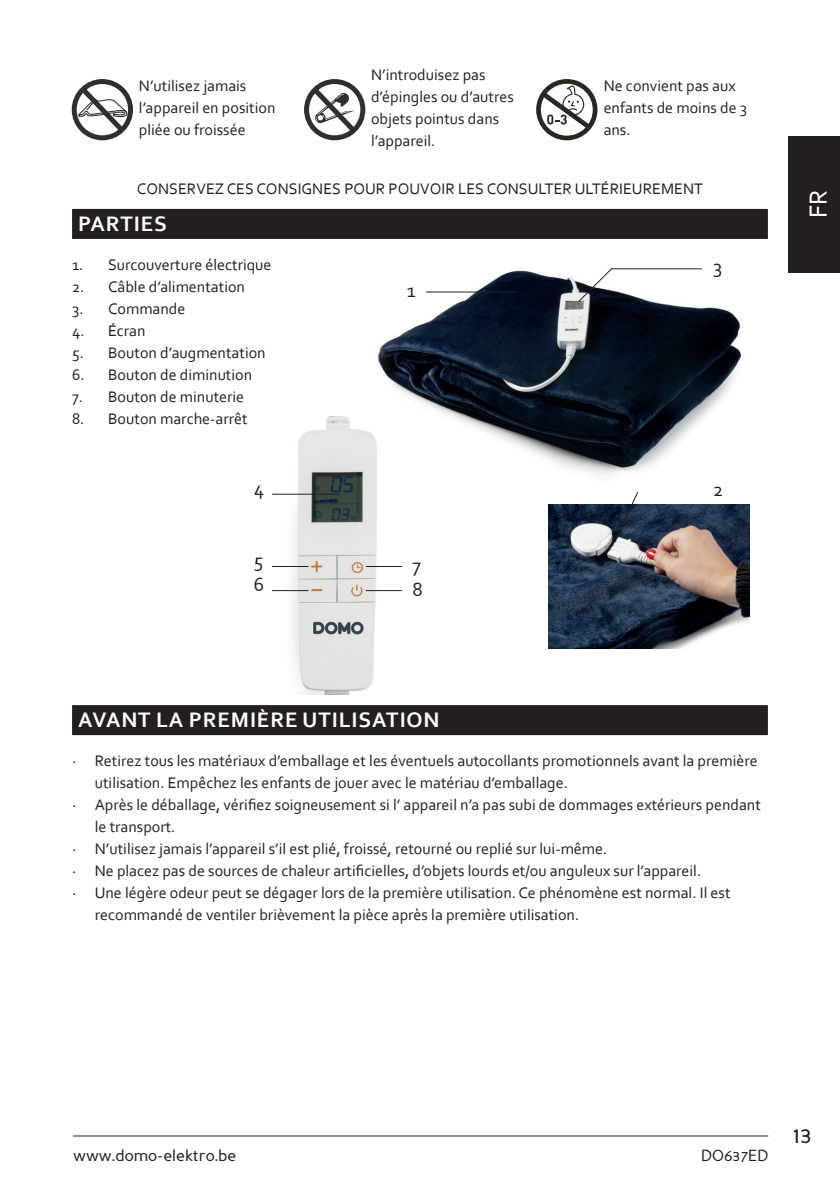
<style>
.page{position:relative;width:840px;height:1191px;background:#fff}
.page>*{position:absolute;margin:0;border:0;box-sizing:border-box;transform-origin:0 0}
.t1{font:26px "Corbel";color:#fff}
.t2{font:24px "Perspective Sans";color:#231f20}
.t3{font:700 22px "Corbel";letter-spacing:.04em;color:#fff}
.t4{font:20px/24.2px "Corbel";color:#231f20}
.t5{font:16px/22px "Corbel";color:#231f20}
.t6{font:16px "Perspective Sans";color:#231f20}
</style>
<div class="page">
<hr style="left:73px;top:1135px;width:694px;height:1px;background:#231f20">
<div style="left:788px;top:136px;width:51px;height:136px;background:#231f20"></div>
<div style="left:72px;top:209px;width:695px;height:30px;background:#231f20"></div>
<div style="left:72px;top:705px;width:695px;height:30px;background:#231f20"></div>
<svg style="left:72px;top:79px;width:61px;height:61px"></svg>
<svg style="left:304px;top:79px;width:61px;height:61px"></svg>
<svg style="left:536px;top:79px;width:61px;height:61px"></svg>
<img style="left:548px;top:505px;width:201px;height:143px">
<svg style="left:615px;top:492px;width:24px;height:45px"></svg>
<img style="left:378px;top:268px;width:364px;height:207px">
<hr style="left:610px;top:268px;width:91px;height:1px;background:#231f20">
<svg style="left:577px;top:268px;width:36px;height:35px"></svg>
<hr style="left:425px;top:291px;width:91px;height:1px;background:#231f20">
<img style="left:272px;top:416px;width:144px;height:278px">
<hr style="left:272px;top:566px;width:36px;height:1px;background:#231f20">
<hr style="left:272px;top:590px;width:36px;height:1px;background:#231f20">
<hr style="left:365px;top:590px;width:37px;height:1px;background:#231f20">
<hr style="left:365px;top:566px;width:37px;height:1px;background:#231f20">
<hr style="left:272px;top:494px;width:67px;height:1px;background:#231f20">
<p class="t5" style="left:139px;top:75px;width:138px">N’utilisez jamais l’appareil en position pliée ou froissée</p>
<p class="t5" style="left:371px;top:64px;width:144px">N’introduisez pas d’épingles ou d’autres objets pointus dans l’appareil.</p>
<p class="t5" style="left:603px;top:75px;width:145px">Ne convient pas aux enfants de moins de 3 ans.</p>
<p class="t5" style="left:137px;top:177px;width:567px">CONSERVEZ CES CONSIGNES POUR POUVOIR LES CONSULTER ULTÉRIEUREMENT</p>
<h3 class="t3" style="left:78px;top:210px;width:90px">PARTIES</h3>
<p class="t5" style="left:72px;top:253px;width:201px">1. Surcouverture électrique</p>
<p class="t5" style="left:72px;top:275px;width:174px">2. Câble d’alimentation</p>
<p class="t5" style="left:72px;top:297px;width:115px">3. Commande</p>
<p class="t5" style="left:72px;top:319px;width:75px">4. Écran</p>
<p class="t5" style="left:72px;top:341px;width:195px">5. Bouton d’augmentation</p>
<p class="t5" style="left:72px;top:363px;width:181px">6. Bouton de diminution</p>
<p class="t5" style="left:72px;top:385px;width:174px">7. Bouton de minuterie</p>
<p class="t5" style="left:72px;top:407px;width:177px">8. Bouton marche-arrêt</p>
<p class="t4" style="left:406px;top:278px;width:10px">1</p>
<p class="t4" style="left:712px;top:253px;width:11px">3</p>
<p class="t4" style="left:253px;top:476px;width:12px">4</p>
<p class="t4" style="left:712px;top:477px;width:12px">2</p>
<p class="t4" style="left:253px;top:548px;width:12px">5<br>6</p>
<p class="t4" style="left:412px;top:552px;width:10px">7</p>
<p class="t4" style="left:412px;top:576px;width:12px">8</p>
<h3 class="t3" style="left:78px;top:706px;width:363px">AVANT LA PREMIÈRE UTILISATION</h3>
<p class="t5" style="left:72px;top:749px;width:686px">· Retirez tous les matériaux d’emballage et les éventuels autocollants promotionnels avant la première</p>
<p class="t5" style="left:95px;top:771px;width:474px">utilisation. Empêchez les enfants de jouer avec le matériau d’emballage.</p>
<p class="t5" style="left:72px;top:793px;width:690px">· Après le déballage, vérifiez soigneusement si l’ appareil n’a pas subi de dommages extérieurs pendant</p>
<p class="t5" style="left:95px;top:815px;width:82px">le transport.</p>
<p class="t5" style="left:72px;top:837px;width:536px">· N’utilisez jamais l’appareil s’il est plié, froissé, retourné ou replié sur lui-même.</p>
<p class="t5" style="left:72px;top:859px;width:630px">· Ne placez pas de sources de chaleur artificielles, d’objets lourds et/ou anguleux sur l’appareil.</p>
<p class="t5" style="left:72px;top:881px;width:659px">· Une légère odeur peut se dégager lors de la première utilisation. Ce phénomène est normal. Il est</p>
<p class="t5" style="left:95px;top:903px;width:485px">recommandé de ventiler brièvement la pièce après la première utilisation.</p>
<h1 class="t1" style="left:801px;top:218px;width:30px;rotate:-90deg">FR</h1>
<p class="t6" style="left:73px;top:1146px;width:165px">www.domo-elektro.be</p>
<p class="t6" style="left:700px;top:1146px;width:69px">DO637ED</p>
<h2 class="t2" style="left:792px;top:1120px;width:20px">13</h2>
</div>
